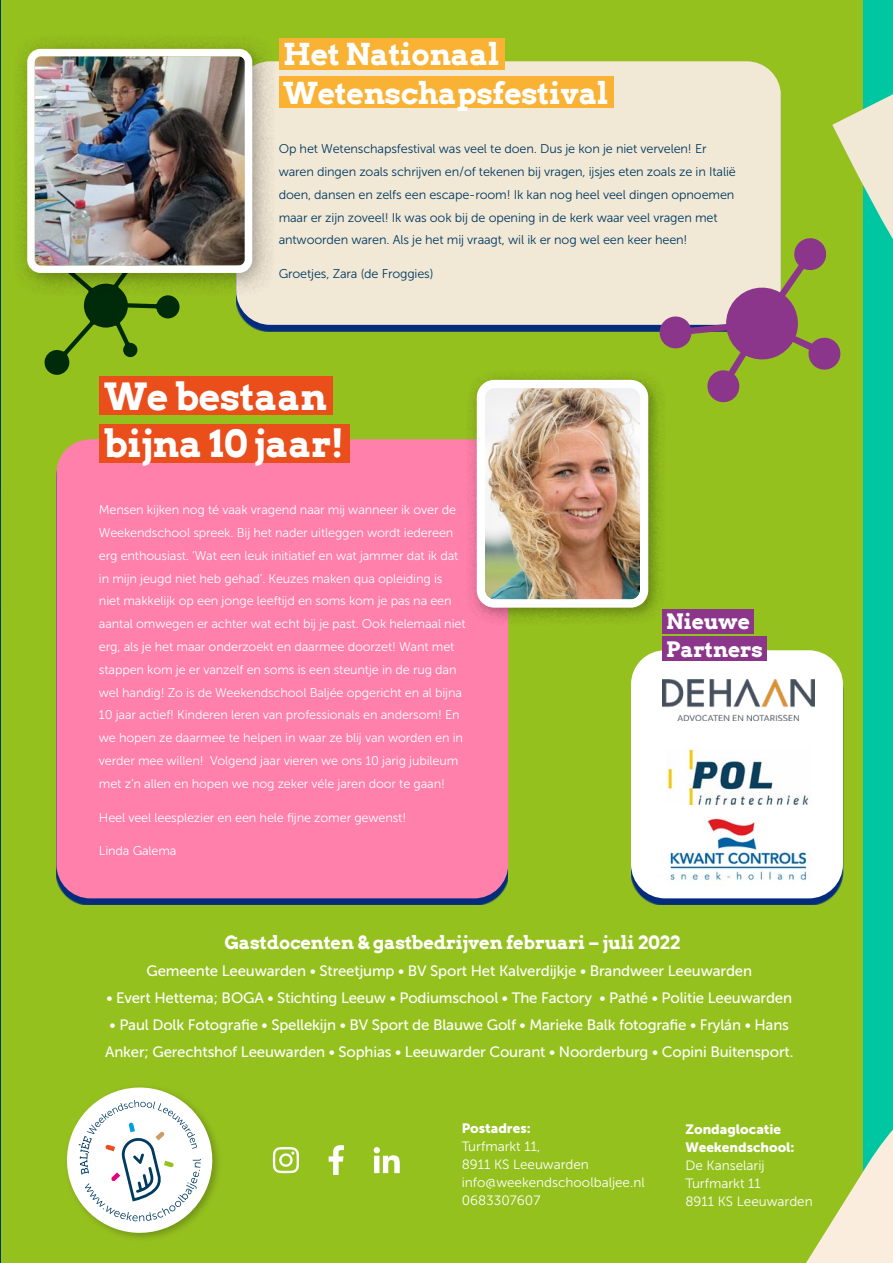
<style>
.page{position:relative;width:893px;height:1263px;background:#fff}
.page>*{position:absolute;margin:0;border:0;box-sizing:border-box;transform-origin:0 0}
.t1{font:700 37.5px/47.5px "Arvo";letter-spacing:-.01em;color:#fff}
.t2{font:700 30.3px/38.5px "Arvo";letter-spacing:-.01em;color:#fff}
.t3{font:700 21.3px/27.5px "Arvo";letter-spacing:-.01em;color:#fff}
.t4{font:700 18.3px "Arvo";letter-spacing:-.01em;color:#fff}
.t5{font:15px/27px "Museo Sans 500";letter-spacing:-.01em;color:#fff;text-align:center}
.t6{font:13.5px/18px "Museo Sans 300";color:#fff}
.t7{font:13.5px/18px "Museo Sans 900";color:#fff}
.t8{font:12.6px/22.8px "Museo Sans 300";letter-spacing:-.01em;color:#fff}
.t9{font:12.6px/22.8px "Museo Sans 300";letter-spacing:-.01em;color:#003a60}
</style>
<div class="page">
<div style="left:0;top:0;width:872px;height:1263px;background:#95c11f"></div>
<div style="left:864px;top:0;width:29px;height:1263px;background:#00c7a1"></div>
<svg style="left:806px;top:975px;width:87px;height:288px"></svg>
<hr style="left:0;top:0;width:1px;height:1263px;background:#003a60">
<div style="left:236px;top:61px;width:545px;height:264px;background:#f2e8d6;border-radius:34px"></div>
<svg style="left:658px;top:0;width:235px;height:642px"></svg>
<div style="left:56px;top:439px;width:452px;height:459px;background:#ff80ab;border-radius:34px"></div>
<svg style="left:631px;top:657px;width:212px;height:248px"></svg>
<div style="left:631px;top:650px;width:212px;height:248px;background:#fff;border-radius:34px"></div>
<div style="left:466px;top:369px;width:200px;height:256px;background:#000;opacity:.35"></div>
<img style="left:486px;top:389px;width:153px;height:210px">
<div style="left:477px;top:380px;width:171px;height:228px;border:8px solid #fff;border-radius:13px"></div>
<img style="left:670px;top:817px;width:137px;height:64px">
<svg style="left:44px;top:297px;width:136px;height:78px"></svg>
<svg style="left:67px;top:1087px;width:151px;height:151px"></svg>
<svg style="left:273px;top:1147px;width:26px;height:26px"></svg>
<svg style="left:329px;top:1145px;width:15px;height:30px"></svg>
<svg style="left:374px;top:1147px;width:26px;height:26px"></svg>
<div style="left:13px;top:34px;width:264px;height:263px;background:#000;opacity:.35"></div>
<img style="left:36px;top:58px;width:207px;height:206px">
<div style="left:27px;top:49px;width:225px;height:224px;border:8px solid #fff;border-radius:10px"></div>
<div style="left:279px;top:38px;width:225px;height:32px;background:#f9b234"></div>
<div style="left:279px;top:76px;width:335px;height:32px;background:#f9b234"></div>
<div style="left:99px;top:376px;width:234px;height:39px;background:#e94e1b"></div>
<div style="left:99px;top:424px;width:251px;height:38px;background:#e94e1b"></div>
<div style="left:662px;top:609px;width:92px;height:24px;background:#8b368b"></div>
<div style="left:662px;top:636px;width:105px;height:25px;background:#8b368b"></div>
<img style="left:663px;top:679px;width:152px;height:42px">
<img style="left:667px;top:748px;width:142px;height:56px">
<h2 class="t2" style="left:283px;top:35px;width:327px">Het Nationaal<br>Wetenschapsfestival</h2>
<p class="t9" style="left:279px;top:138px;width:459px">Op het Wetenschapsfestival was veel te doen. Dus je kon je niet vervelen! Er waren dingen zoals schrijven en/of tekenen bij vragen, ijsjes eten zoals ze in Italië doen, dansen en zelfs een escape-room! Ik kan nog heel veel dingen opnoemen maar er zijn zoveel! Ik was ook bij de opening in de kerk waar veel vragen met antwoorden waren. Als je het mij vraagt, wil ik er nog wel een keer heen!</p>
<p class="t9" style="left:279px;top:262px;width:156px">Groetjes, Zara (de Froggies)</p>
<h1 class="t1" style="left:104px;top:372px;width:241px">We bestaan bijna 10 jaar!</h1>
<p class="t8" style="left:99px;top:498px;width:368px">Mensen kijken nog té vaak vragend naar mij wanneer ik over de Weekend school spreek. Bij het nader uitleggen wordt iedereen erg enthousiast. ‘Wat een leuk initiatief en wat jammer dat ik dat in mijn jeugd niet heb gehad’. Keuzes maken qua opleiding is niet makkelijk op een jonge leeftijd en soms kom je pas na een aantal omwegen er achter wat echt bij je past. Ook helemaal niet erg, als je het maar onderzoekt en daarmee doorzet! Want met stappen kom je er vanzelf en soms is een steuntje in de rug dan wel handig! Zo is de Weekendschool Baljée opgericht en al bijna 10 jaar actief! Kinderen leren van professionals en andersom! En we hopen ze daarmee te helpen in waar ze blij van worden en in verder mee willen! Volgend jaar vieren we ons 10 jarig jubileum met z’n allen en hopen we nog zeker véle jaren door te gaan!</p>
<p class="t8" style="left:99px;top:806px;width:309px">Heel veel leesplezier en een hele fijne zomer gewenst!</p>
<p class="t8" style="left:99px;top:839px;width:79px">Linda Galema</p>
<h3 class="t3" style="left:666px;top:608px;width:98px">Nieuwe<br>Partners</h3>
<h3 class="t4" style="left:224px;top:931px;width:458px">Gastdocenten &amp; gastbedrijven februari – juli 2022</h3>
<p class="t5" style="left:146px;top:958px;width:607px">Gemeente Leeuwarden • Streetjump • BV Sport Het Kalverdijkje • Brandweer Leeuwarden</p>
<p class="t5" style="left:106px;top:985px;width:687px">• Evert Hettema; BOGA • Stichting Leeuw • Podiumschool • The Factory • Pathé • Politie Leeuwarden</p>
<p class="t5" style="left:105px;top:1012px;width:690px">• Paul Dolk Fotografie • Spellekijn • BV Sport de Blauwe Golf • Marieke Balk fotografie • Frylán • Hans<br>Anker; Gerechtshof Leeuwarden • Sophias • Leeuwarder Courant • Noorderburg • Copini Buitensport.</p>
<p class="t7" style="left:462px;top:1119px;width:71px">Postadres:</p>
<p class="t6" style="left:462px;top:1138px;width:185px">Turfmarkt 11,<br>8911 KS Leeuwarden info@weekendschoolbaljee.nl<br>0683307607</p>
<p class="t7" style="left:685px;top:1120px;width:111px">Zondaglocatie<br>Weekendschool:</p>
<p class="t6" style="left:685px;top:1156px;width:129px">De Kanselarij<br>Turfmarkt 11<br>8911 KS Leeuwarden</p>
</div>
